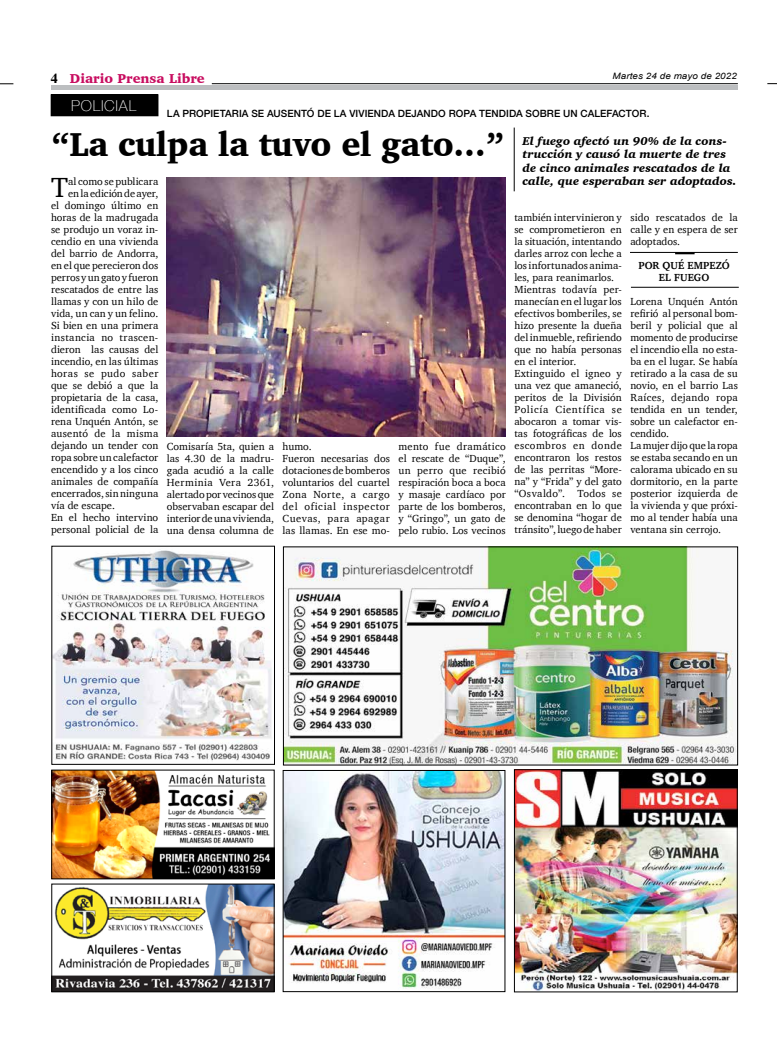
<style>
.page{position:relative;width:777px;height:1063px;background:#fff}
.page>*{position:absolute;margin:0;border:0;box-sizing:border-box;transform-origin:0 0}
.t1{font:900 34px "Charter";letter-spacing:-.01em;color:#000;scale:.95 1}
.t2{font:28.4px "Charter";color:#000}
.t3{font:100 15px "Helvetica Neue";letter-spacing:.05em;color:#fff}
.t4{font:900 13.2px "Charter";color:#c80c5f}
.t5{font:italic 900 11.6px/13.5px "Charter";letter-spacing:.005em;color:#000}
.t6{font:10.5px/12px "Charter";letter-spacing:.005em;color:#000;text-align:justify}
.t7{font:10.5px "Charter";letter-spacing:.035em;color:#000}
.t8{font:700 10.5px/12px "Charter";letter-spacing:.01em;color:#000;text-align:center}
.t9{font:10.5px "Charter";letter-spacing:.04em;color:#000}
.t10{font:10.5px "Charter";letter-spacing:.025em;color:#000}
.t11{font:500 10px "Helvetica Neue";letter-spacing:.01em;color:#000}
.t12{font:italic 8.8px "Arial";letter-spacing:.01em;color:#000;scale:1.11 1}
.s1{font-family:"Times";font-weight:700;font-size:14px;color:#000}
</style>
<div class="page">
<hr style="left:212px;top:83px;width:526px;height:1px;background:#000">
<svg style="left:0;top:84px;width:13px;height:1px"></svg>
<div style="left:51px;top:85px;width:686px;height:5px;background:#bcbec0"></div>
<img style="left:285px;top:772px;width:218px;height:217px">
<div style="left:283px;top:770px;width:222px;height:222px;border:1px solid #000"></div>
<img style="left:516px;top:771px;width:219px;height:219px">
<div style="left:514px;top:769px;width:223px;height:223px;border:1px solid #000"></div>
<img style="left:54px;top:886px;width:218px;height:104px">
<div style="left:52px;top:884px;width:222px;height:108px;border:1px solid #000"></div>
<img style="left:54px;top:772px;width:218px;height:105px">
<div style="left:52px;top:770px;width:222px;height:109px;border:1px solid #000"></div>
<img style="left:54px;top:550px;width:218px;height:211px">
<div style="left:52px;top:546px;width:223px;height:219px;border:1px solid #000"></div>
<img style="left:285px;top:549px;width:451px;height:214px">
<div style="left:283px;top:547px;width:455px;height:218px;border:1px solid #000"></div>
<div style="left:51px;top:95px;width:107px;height:21px;background:#000"></div>
<hr style="left:514px;top:128px;width:1px;height:63px;background:#000">
<img style="left:167px;top:178px;width:339px;height:258px">
<hr style="left:630px;top:252px;width:108px;height:1px;background:#000">
<hr style="left:631px;top:287px;width:108px;height:1px;background:#000">
<svg style="left:675px;top:253px;width:19px;height:1px"></svg>
<p class="t4" style="left:51px;top:70px;width:155px"><span class="s1">4</span> Diario Prensa Libre</p>
<p class="t12" style="left:612px;top:70px;width:113px">Martes 24 de mayo de 2022</p>
<h3 class="t3" style="left:71px;top:94px;width:66px">POLICIAL</h3>
<p class="t11" style="left:167px;top:105px;width:484px">LA PROPIETARIA SE AUSENTÓ DE LA VIVIENDA DEJANDO ROPA TENDIDA SOBRE UN CALEFACTOR.</p>
<h1 class="t1" style="left:51px;top:123px;width:478px">“La culpa la tuvo el gato…”</h1>
<p class="t5" style="left:522px;top:134px;width:216px">El fuego afectó un 90% de la cons&shy;trucción y causó la muerte de tres de cinco animales rescatados de la calle, que esperaban ser adoptados.</p>
<p class="t6" style="left:514px;top:211px;width:109px;text-align:left">también intervinieron y se comprometieron en la situación, intentando darles arroz con leche a los infortunados anima&shy;les, para reanimarlos.<br>Mientras todavía per&shy;manecían en el lugar los efectivos bomberiles, se hizo presente la dueña del inmueble, refiriendo que no había personas en el interior.<br>Extinguido el igneo y una vez que amaneció, peritos de la División<br>Policía Científica se abocaron a tomar vis&shy;tas fotográficas de los escombros en donde encontraron los restos de las perritas “More&shy;na” y “Frida” y del gato “Osvaldo”. Todos se encontraban en lo que se denomina “hogar de tránsito”, luego de haber</p>
<p class="t6" style="left:630px;top:211px;width:109px">sido rescatados de la calle y en espera de ser adoptados.</p>
<h2 class="t2" style="left:51px;top:162px;width:18px">T</h2>
<p class="t6" style="left:68px;top:175px;width:92px">al como se publicara</p>
<p class="t6" style="left:68px;top:187px;width:92px">en la edición de ayer,</p>
<p class="t6" style="left:51px;top:199px;width:109px">el domingo último en</p>
<p class="t6" style="left:51px;top:211px;width:109px">horas de la madrugada</p>
<p class="t6" style="left:51px;top:223px;width:109px">se produjo un voraz in-</p>
<p class="t6" style="left:51px;top:235px;width:109px">cendio en una vivienda</p>
<p class="t6" style="left:51px;top:247px;width:109px">del barrio de Andorra,</p>
<p class="t6" style="left:51px;top:259px;width:109px">en el que perecieron dos</p>
<p class="t6" style="left:51px;top:271px;width:109px">perros y un gato y fueron</p>
<p class="t6" style="left:51px;top:283px;width:109px">rescatados de entre las</p>
<p class="t6" style="left:51px;top:295px;width:109px">llamas y con un hilo de</p>
<p class="t6" style="left:51px;top:307px;width:109px">vida, un can y un felino.</p>
<p class="t6" style="left:51px;top:319px;width:109px">Si bien en una primera</p>
<p class="t7" style="left:51px;top:328px;width:109px">instancia no trascen-</p>
<p class="t6" style="left:51px;top:343px;width:109px">dieron las causas del</p>
<p class="t6" style="left:51px;top:355px;width:109px">incendio, en las últimas</p>
<p class="t9" style="left:51px;top:364px;width:109px">horas se pudo saber</p>
<p class="t6" style="left:51px;top:379px;width:109px">que se debió a que la</p>
<p class="t6" style="left:51px;top:391px;width:109px">propietaria de la casa,</p>
<p class="t6" style="left:51px;top:403px;width:109px">identificada como Lo-</p>
<p class="t6" style="left:51px;top:415px;width:109px">rena Unquén Antón, se</p>
<p class="t10" style="left:51px;top:424px;width:109px">ausentó de la misma</p>
<p class="t6" style="left:51px;top:439px;width:109px">dejando un tender con</p>
<p class="t6" style="left:51px;top:451px;width:109px">ropa sobre un calefactor</p>
<p class="t6" style="left:51px;top:463px;width:109px">encendido y a los cinco</p>
<p class="t6" style="left:51px;top:475px;width:109px">animales de compañía</p>
<p class="t6" style="left:51px;top:487px;width:109px">encerrados, sin ninguna</p>
<p class="t6" style="left:51px;top:499px;width:66px">vía de escape.</p>
<p class="t6" style="left:51px;top:511px;width:109px">En el hecho intervino</p>
<p class="t6" style="left:51px;top:523px;width:109px">personal policial de la</p>
<p class="t8" style="left:638px;top:259px;width:93px">POR QUÉ EMPEZÓ<br>EL FUEGO</p>
<p class="t6" style="left:630px;top:295px;width:109px;text-align:left">Lorena Unquén Antón refirió al personal bom&shy;beril y policial que al momento de producirse el incendio ella no esta&shy;ba en el lugar. Se había retirado a la casa de su novio, en el barrio Las<br>Raíces, dejando ropa tendida en un tender, sobre un calefactor en&shy;cendido.<br>La mujer dijo que la ropa se estaba secando en un calorama ubicado en su dormitorio, en la parte posterior izquierda de la vivienda y que próxi&shy;mo al tender había una ventana sin cerrojo.</p>
<p class="t6" style="left:167px;top:440px;width:109px">Comisaría 5ta, quien a las 4.30 de la madru&shy;gada acudió a la calle Herminia Vera 2361, alertado por vecinos que observaban escapar del interior de una vivienda, una densa columna de</p>
<p class="t6" style="left:283px;top:440px;width:109px;text-align:left">humo.<br>Fueron necesarias dos dotaciones de bomberos voluntarios del cuartel<br>Zona Norte, a cargo del oficial inspector<br>Cuevas, para apagar las llamas. En ese mo-</p>
<p class="t6" style="left:398px;top:440px;width:109px">mento fue dramático el rescate de “Duque”, un perro que recibió respiración boca a boca y masaje cardíaco por parte de los bomberos, y “Gringo”, un gato de pelo rubio. Los vecinos</p>
</div>
